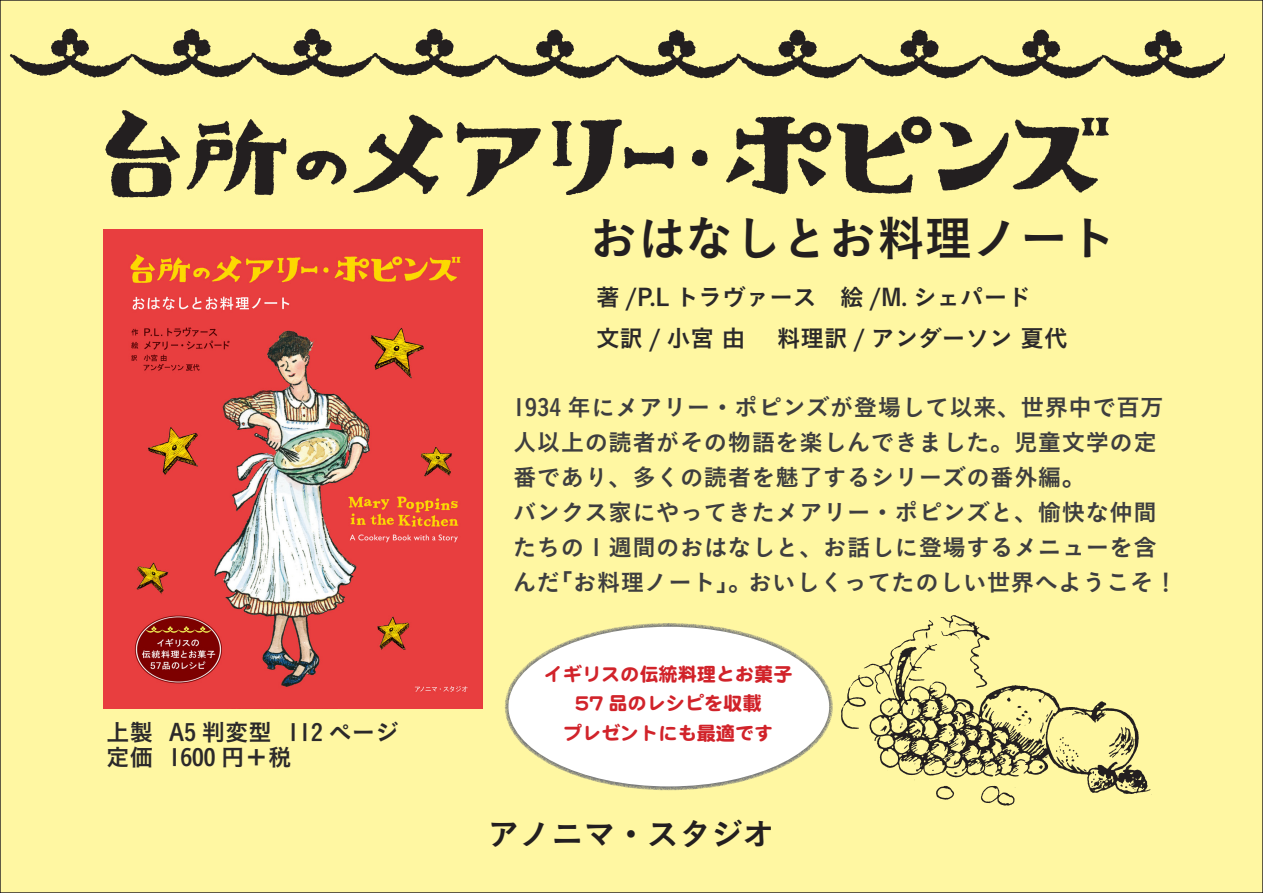
<style>
.page{position:relative;width:1263px;height:893px;background:#fff7a2}
.page>*{position:absolute;margin:0;border:0;box-sizing:border-box;transform-origin:0 0}
.t1{font:47.85px "Koburina Go Std N W6";color:#231f20}
.t2{font:31.95px "Koburina Go Std N W6";color:#231f20}
.t3{font:23.55px/41.5px "Koburina Go Std N W6";color:#2b292a}
.t4{font:23.4px "Koburina Go Std N W6";letter-spacing:.02em;color:#3e3e3f}
.t5{font:23.4px "Koburina Go Std N W6";color:#2b292a}
.t6{font:19.2px "DF Maru Gothic SB MP RKSJ H";color:#d1232a}
</style>
<div class="page">
<img style="left:9px;top:28px;width:476px;height:50px">
<img style="left:103px;top:230px;width:379px;height:478px">
<img style="left:105px;top:110px;width:1004px;height:88px">
<img style="left:485px;top:29px;width:487px;height:50px">
<img style="left:972px;top:29px;width:252px;height:50px">
<img style="left:813px;top:615px;width:339px;height:191px">
<div style="left:506px;top:625px;width:325px;height:163px;background:#fff;border-radius:50%"></div>
<p class="t5" style="left:106px;top:715px;width:48px">上製</p>
<p class="t5" style="left:106px;top:739px;width:48px">定価</p>
<p class="t5" style="left:169px;top:715px;width:105px">A5 判変型</p>
<p class="t5" style="left:288px;top:715px;width:113px">112 ページ</p>
<p class="t5" style="left:169px;top:739px;width:124px">1600 円＋税</p>
<p class="t1" style="left:590px;top:201px;width:528px">おはなしとお料理ノート</p>
<p class="t3" style="left:596px;top:277px;width:473px">著 L.P/ トラヴァース　絵 M/ . シェパード<br>文訳 / 小宮由　料理訳 / アンダーソン夏代</p>
<p class="t4" style="left:513px;top:389px;width:652px">1934 年にメアリー・ポピンズが登場して以来、世界中で百万</p>
<p class="t4" style="left:513px;top:424px;width:645px">人以上の読者がその物語を楽しんできました。児童文学の定</p>
<p class="t4" style="left:513px;top:459px;width:574px">番であり、多くの読者を魅了するシリーズの番外編。</p>
<p class="t4" style="left:513px;top:494px;width:645px">バンクス家にやってきたメアリー・ポピンズと、愉快な仲間</p>
<p class="t4" style="left:513px;top:529px;width:645px">たちの 1 週間のおはなしと、お話しに登場するメニューを含</p>
<p class="t4" style="left:549px;top:564px;width:630px">「お料理ノート」。おいしくってたのしい世界へようこそ!</p>
<p class="t4" style="left:513px;top:564px;width:49px">んだ</p>
<p class="t6" style="left:544px;top:664px;width:250px">イギリスの伝統料理とお菓子</p>
<p class="t6" style="left:575px;top:694px;width:188px">57 品のレシピを収載</p>
<p class="t6" style="left:563px;top:724px;width:212px">プレゼントにも最適です</p>
<p class="t2" style="left:488px;top:809px;width:289px">アノニマ・スタジオ</p>
</div>
